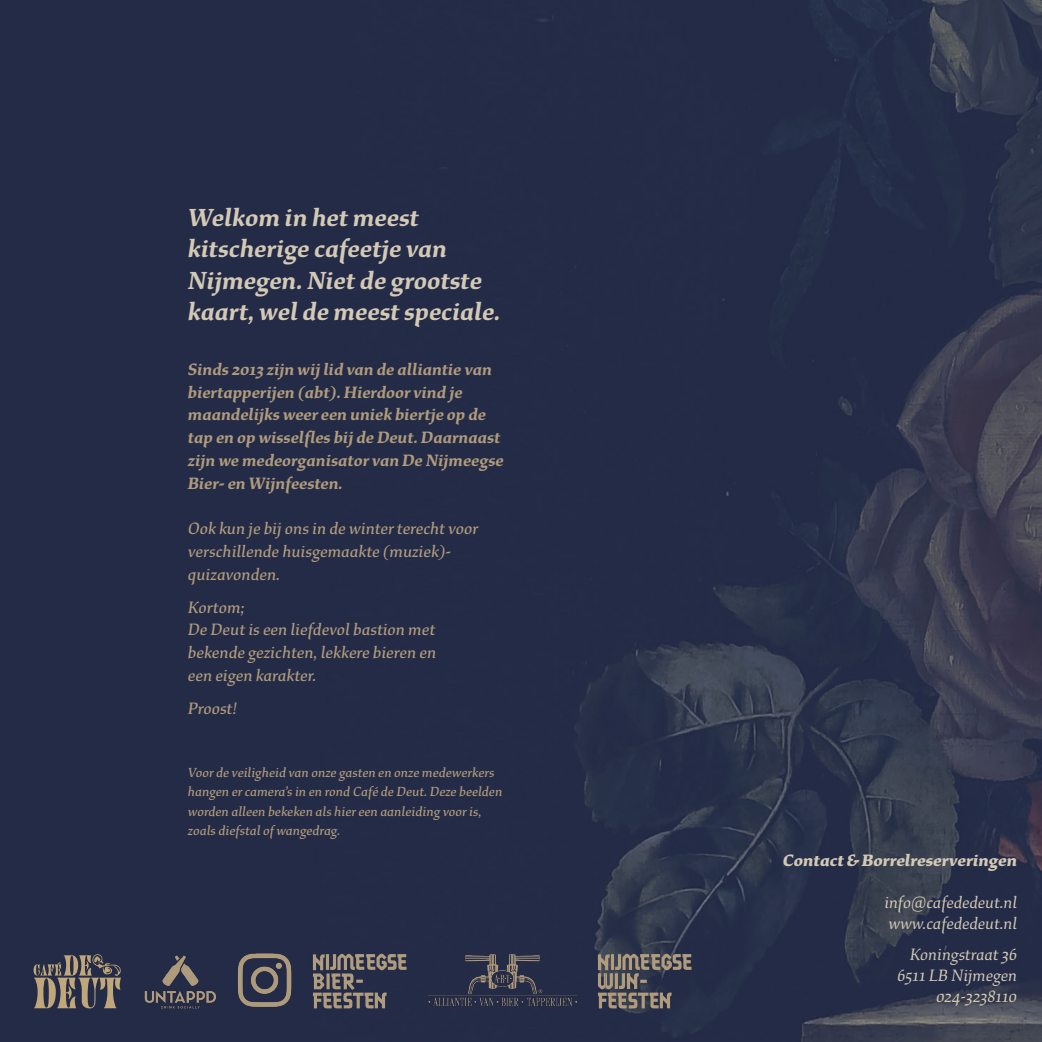
<style>
.page{position:relative;width:1042px;height:1042px;background:#fff}
.page>*{position:absolute;margin:0;border:0;box-sizing:border-box;transform-origin:0 0}
.t1{font:italic 700 26.25px/31.5px "Study";color:#d3c9b5}
.t2{font:italic 700 17.5px/22.8px "Study";color:#b09b7c}
.t3{font:italic 500 17.5px/22.8px "Study";color:#b09b7c}
.t4{font:italic 17.5px/21px "Study";color:#d3c9b5}
.t5{font:italic 800 17.5px "Study";color:#d3c9b5}
.t6{font:italic 500 14px/19.2px "Study";color:#b09b7c}
</style>
<div class="page">
<img style="left:0;top:0;width:1042px;height:1042px">
<svg style="left:34px;top:954px;width:87px;height:54px;background:#645e5c"></svg>
<img style="left:143px;top:952px;width:73px;height:56px">
<img style="left:237px;top:952px;width:54px;height:56px">
<img style="left:428px;top:954px;width:148px;height:53px">
<svg style="left:313px;top:953px;width:93px;height:55px;background:#58555b"></svg>
<svg style="left:598px;top:953px;width:93px;height:55px;background:#5e5a5d"></svg>
<h1 class="t1" style="left:188px;top:202px;width:314px">Welkom in het meest kitscherige cafeetje van<br>Nijmegen. Niet de grootste kaart, wel de meest speciale.</h1>
<p class="t2" style="left:188px;top:358px;width:317px">Sinds 2013 zijn wij lid van de alliantie van biertapperijen (abt). Hierdoor vind je maandelijks weer een uniek biertje op de tap en op wisselfles bij de Deut. Daarnaast zijn we medeorganisator van De Nijmeegse Bier- en Wijnfeesten.</p>
<p class="t3" style="left:188px;top:517px;width:292px">Ook kun je bij ons in de winter terecht voor verschillende huisgemaakte (muziek)- quizavonden.</p>
<p class="t3" style="left:188px;top:596px;width:250px">Kortom;<br>De Deut is een liefdevol bastion met bekende gezichten, lekkere bieren en een eigen karakter.</p>
<p class="t3" style="left:188px;top:697px;width:51px">Proost!</p>
<p class="t6" style="left:188px;top:763px;width:316px">Voor de veiligheid van onze gasten en onze medewerkers hangen er camera’s in en rond Café de Deut. Deze beelden worden alleen bekeken als hier een aanleiding voor is, zoals diefstal of wangedrag.</p>
<p class="t5" style="left:783px;top:850px;width:236px">Contact &amp; Borrelreserveringen</p>
<p class="t4" style="left:884px;top:892px;width:134px">info@cafededeut.nl www.cafededeut.nl</p>
<p class="t4" style="left:897px;top:944px;width:121px;text-align:right">Koningstraat 36<br>6511 LB Nijmegen<br>024-3238110</p>
</div>
